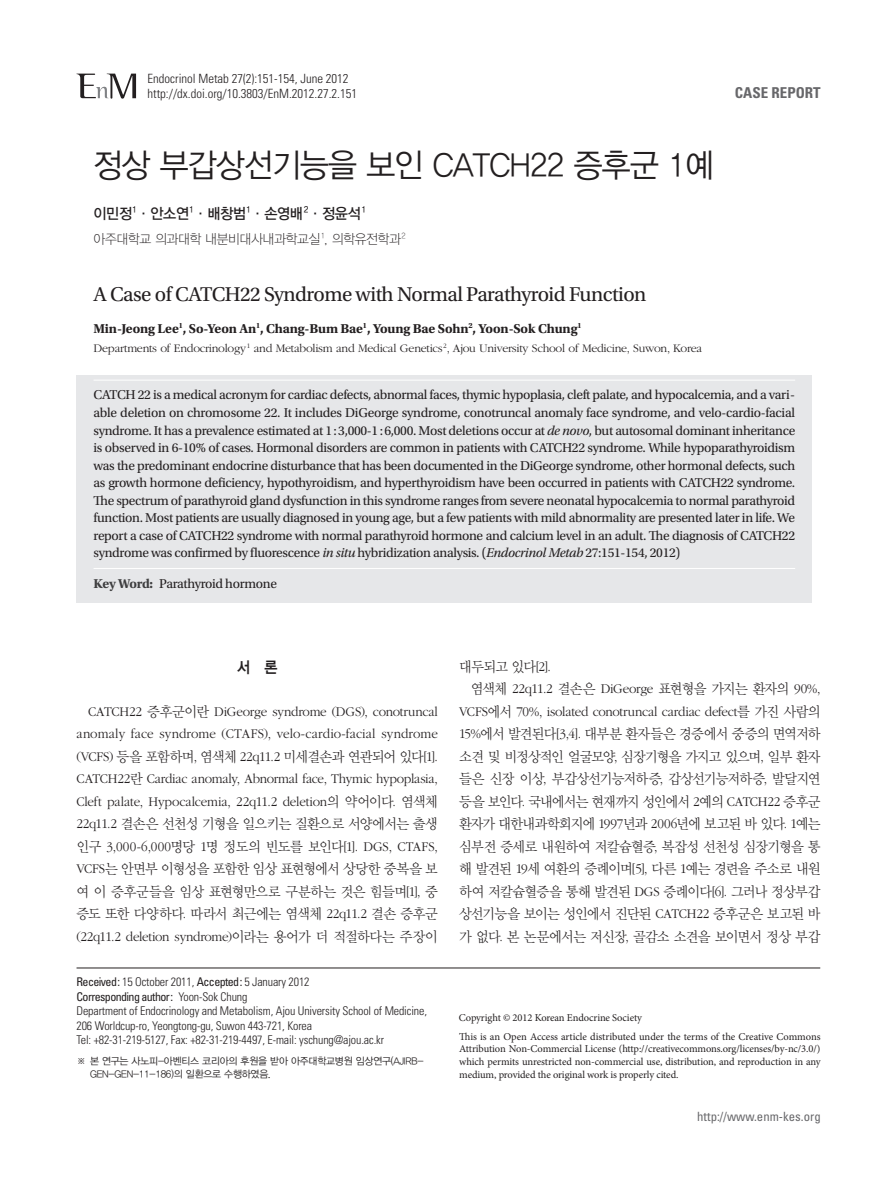
<style>
.page{position:relative;width:893px;height:1191px;background:#fff}
.page>*{position:absolute;margin:0;border:0;box-sizing:border-box;transform-origin:0 0}
.t1{font:33px "YDIYGO320";letter-spacing:-.025em;color:#231f20;scale:.95 1}
.t2{font:21px "Utopia Std";letter-spacing:-.025em;color:#231f20}
.t3{font:15.75px "YDIYGO340";color:#231f20;scale:.9 1}
.t4{font:15px "YDIYGO330";letter-spacing:-.025em;color:#231f20;scale:.95 1}
.t5{font:700 condensed 15px "Univers LT Std";color:#67676a}
.t6{font:14.25px/22.5px "YDIY Mj O320";letter-spacing:-.05em;color:#231f20;text-align:justify;scale:.95 1}
.t7{font:300 13.8px/22.5px "ITC Garamond Std";letter-spacing:-.015em;color:#231f20;text-align:right;scale:.95 1}
.t8{font:300 13.8px "ITC Garamond Std";letter-spacing:.02em;color:#231f20;scale:.95 1}
.t9{font:13.5px/17.5px "Utopia Std";letter-spacing:-.025em;color:#231f20;text-align:justify}
.t10{font:700 13.5px "Utopia Std";letter-spacing:-.01em;color:#231f20}
.t11{font:13.5px "YDIYGO310";letter-spacing:-.025em;color:#231f20;scale:.95 1}
.t12{font:300 condensed 12.75px/15.3px "Univers LT Std";color:#231f20}
.t13{font:condensed 12.75px "Univers LT Std";color:#67676a}
.t14{font:300 condensed 12px/14.4px "Univers LT Std";letter-spacing:-.01em;color:#231f20}
.t15{font:300 12px "ITC Garamond Std";letter-spacing:-.02em;color:#231f20}
.t16{font:10.5px/12.6px "Minion Pro";letter-spacing:-.01em;color:#231f20;text-align:justify}
.t17{font:10.05px/12.6px "YDIYGO320";letter-spacing:-.02em;color:#231f20}
.s1{font-style:italic}
.s2{font-weight:700;color:#3e3e3f}
.s3{font-family:"YDIY Mj O320";font-weight:400;font-size:14.25px}
.s4{font-family:"ITC Garamond Std";font-weight:300;font-size:13.8px}
.s5{font-weight:400}
</style>
<div class="page">
<svg style="left:77px;top:74px;width:59px;height:25px"></svg>
<hr style="left:77px;top:967px;width:743px;height:1px;background:#231f20">
<div style="left:77px;top:375px;width:735px;height:228px;background:#e6e7e9"></div>
<hr style="left:94px;top:380px;width:701px;height:1px;background:#fff">
<hr style="left:94px;top:568px;width:701px;height:1px;background:#fff">
<p class="t12" style="left:148px;top:71px;width:211px">Endocrinol Metab 27(2):151-154, June 2012 http://dx.doi.org/10.3803/EnM.2012.27.2.151</p>
<h1 class="t1" style="left:94px;top:147px;width:655px">정상 부갑상선기능을 보인 CATCH22 증후군 1예</h1>
<p class="t4" style="left:94px;top:205px;width:288px">이민정<sup>1</sup>·안소연<sup>1</sup>·배창범<sup>1</sup>·손영배<sup>2</sup>·정윤석<sup>1</sup></p>
<p class="t11" style="left:94px;top:231px;width:330px">아주대학교 의과대학 내분비대사내과학교실<sup>1</sup>, 의학유전학과<sup>2</sup></p>
<p class="t5" style="left:735px;top:83px;width:87px">CASE REPORT</p>
<h2 class="t2" style="left:94px;top:283px;width:554px">A Case of CATCH22 Syndrome with Normal Parathyroid Function</h2>
<p class="t10" style="left:94px;top:321px;width:489px">Min-Jeong Lee<sup>1</sup>, So-Yeon An<sup>1</sup>, Chang-Bum Bae<sup>1</sup>, Young Bae Sohn<sup>2</sup>, Yoon-Sok Chung<sup>1</sup></p>
<p class="t15" style="left:94px;top:342px;width:610px">Departments of Endocrinology<sup>1</sup> and Metabolism and Medical Genetics<sup>2</sup>, Ajou University School of Medicine, Suwon, Korea</p>
<p class="t9" style="left:94px;top:386px;width:703px">CATCH 22 is a medical acronym for cardiac defects, abnormal faces, thymic hypoplasia, cleft palate, and hypocalcemia, and a vari&shy;able deletion on chromosome 22. It includes DiGeorge syndrome, conotruncal anomaly face syndrome, and velo-cardio-facial syndrome. It has a prevalence estimated at 1:3,000-1:6,000. Most deletions occur at <span class="s1">de novo</span>, but autosomal dominant inheritance is observed in 6-10% of cases. Hormonal disorders are common in patients with CATCH22 syndrome. While hypoparathyroidism was the predominant endocrine disturbance that has been documented in the DiGeorge syndrome, other hormonal defects, such as growth hormone deficiency, hypothyroidism, and hyperthyroidism have been occurred in patients with CATCH22 syndrome.<br>The spectrum of parathyroid gland dysfunction in this syndrome ranges from severe neonatal hypocalcemia to normal parathyroid function. Most patients are usually diagnosed in young age, but a few patients with mild abnormality are presented later in life. We report a case of CATCH22 syndrome with normal parathyroid hormone and calcium level in an adult. The diagnosis of CATCH22 syndrome was confirmed by fluorescence <span class="s1">in situ</span> hybridization analysis. (<span class="s1">Endocrinol Metab</span> 27:151-154, 2012)</p>
<p class="t9" style="left:94px;top:575px;width:185px"><span class="s2">Key Word:</span> Parathyroid hormone</p>
<p class="t3" style="left:237px;top:658px;width:46px">서 론</p>
<p class="t7" style="left:77px;top:700px;width:382px">CATCH22 <span class="s3">증후군이란</span> DiGeorge syndrome (DGS), conotruncal anomaly face syndrome (CTAFS), velo-cardio-facial syndrome</p>
<p class="t6" style="left:77px;top:745px;width:382px"><span class="s4">(VCFS)</span> 등을 포함하며<span class="s4">,</span> 염색체 <span class="s4">22q11.2</span> 미세결손과 연관되어 있다<span class="s4">[1].</span></p>
<p class="t7" style="left:76px;top:768px;width:382px;text-align:left">CATCH22<span class="s3">란</span> Cardiac anomaly, Abnormal face, Thymic hypoplasia,<br>Cleft palate, Hypocalcemia, 22q11.2 deletion<span class="s3">의 약어이다</span>. <span class="s3">염색체</span></p>
<p class="t6" style="left:77px;top:812px;width:382px"><span class="s4">22q11.2</span> 결손은 선천성 기형을 일으키는 질환으로 서양에서는 출생</p>
<p class="t8" style="left:77px;top:839px;width:382px"><span class="s3">인구</span> 3,000-6,000<span class="s3">명당</span> 1<span class="s3">명 정도의 빈도를 보인다</span>[1]. DGS, CTAFS,</p>
<p class="t6" style="left:77px;top:857px;width:382px"><span class="s4">VCFS</span>는 안면부 이형성을 포함한 임상 표현형에서 상당한 중복을 보 여 이 증후군들을 임상 표현형만으로 구분하는 것은 힘들며<span class="s4">[1],</span> 중 증도 또한 다양하다<span class="s4">.</span> 따라서 최근에는 염색체 <span class="s4">22q11.2</span> 결손 증후군</p>
<p class="t7" style="left:77px;top:925px;width:382px">(22q11.2 deletion syndrome)<span class="s3">이라는 용어가 더 적절하다는 주장이</span></p>
<p class="t14" style="left:77px;top:975px;width:352px"><span class="s5">Received:</span> 15 October 2011, <span class="s5">Accepted:</span> 5 January 2012<br><span class="s5">Corresponding author:</span> Yoon-Sok Chung<br>Department of Endocrinology and Metabolism, Ajou University School of Medicine, 206 Worldcup-ro, Yeongtong-gu, Suwon 443-721, Korea<br>Tel: +82-31-219-5127, Fax: +82-31-219-4497, E-mail: yschung@ajou.ac.kr</p>
<p class="t17" style="left:90px;top:1055px;width:335px;text-indent:-13px">※ 본 연구는 사노피-아벤티스 코리아의 후원을 받아 아주대학교병원 임상연구(AJIRB-<br>GEN-GEN-11-186)의 일환으로 수행하였음.</p>
<p class="t6" style="left:459px;top:655px;width:98px">대두되고 있다<span class="s4">[2].</span></p>
<p class="t7" style="left:459px;top:678px;width:382px"><span class="s3">염색체</span> 22q11.2 <span class="s3">결손은</span> DiGeorge <span class="s3">표현형을 가지는 환자의</span> 90%,<br>VCFS<span class="s3">에서</span> 70%, isolated conotruncal cardiac defect<span class="s3">를 가진 사람의</span></p>
<p class="t6" style="left:459px;top:722px;width:382px"><span class="s4">15%</span>에서 발견된다<span class="s4">[3,4].</span> 대부분 환자들은 경증에서 중증의 면역저하 소견 및 비정상적인 얼굴모양<span class="s4">,</span> 심장기형을 가지고 있으며<span class="s4">,</span> 일부 환자 들은 신장 이상<span class="s4">,</span> 부갑상선기능저하증<span class="s4">,</span> 갑상선기능저하증<span class="s4">,</span> 발달지연 등을 보인다<span class="s4">.</span> 국내에서는 현재까지 성인에서 <span class="s4">2</span>예의 <span class="s4">CATCH22</span> 증후군 환자가 대한내과학회지에 <span class="s4">1997</span>년과 <span class="s4">2006</span>년에 보고된 바 있다<span class="s4">. 1</span>예는 심부전 증세로 내원하여 저칼슘혈증<span class="s4">,</span> 복잡성 선천성 심장기형을 통 해 발견된 <span class="s4">19</span>세 여환의 증례이며<span class="s4">[5],</span> 다른 <span class="s4">1</span>예는 경련을 주소로 내원 하여 저칼슘혈증을 통해 발견된 <span class="s4">DGS</span> 증례이다<span class="s4">[6].</span> 그러나 정상부갑 상선기능을 보이는 성인에서 진단된 <span class="s4">CATCH22</span> 증후군은 보고된 바 가 없다<span class="s4">.</span> 본 논문에서는 저신장<span class="s4">,</span> 골감소 소견을 보이면서 정상 부갑</p>
<p class="t16" style="left:459px;top:1011px;width:185px">Copyright © 2012 Korean Endocrine Society</p>
<p class="t16" style="left:459px;top:1030px;width:363px">This is an Open Access article distributed under the terms of the Creative Commons Attribution Non-Commercial License (http://creativecommons.org/licenses/by-nc/3.0/) which permits unrestricted non-commercial use, distribution, and reproduction in any medium, provided the original work is properly cited.</p>
<p class="t13" style="left:697px;top:1108px;width:125px">http://www.enm-kes.org</p>
</div>
